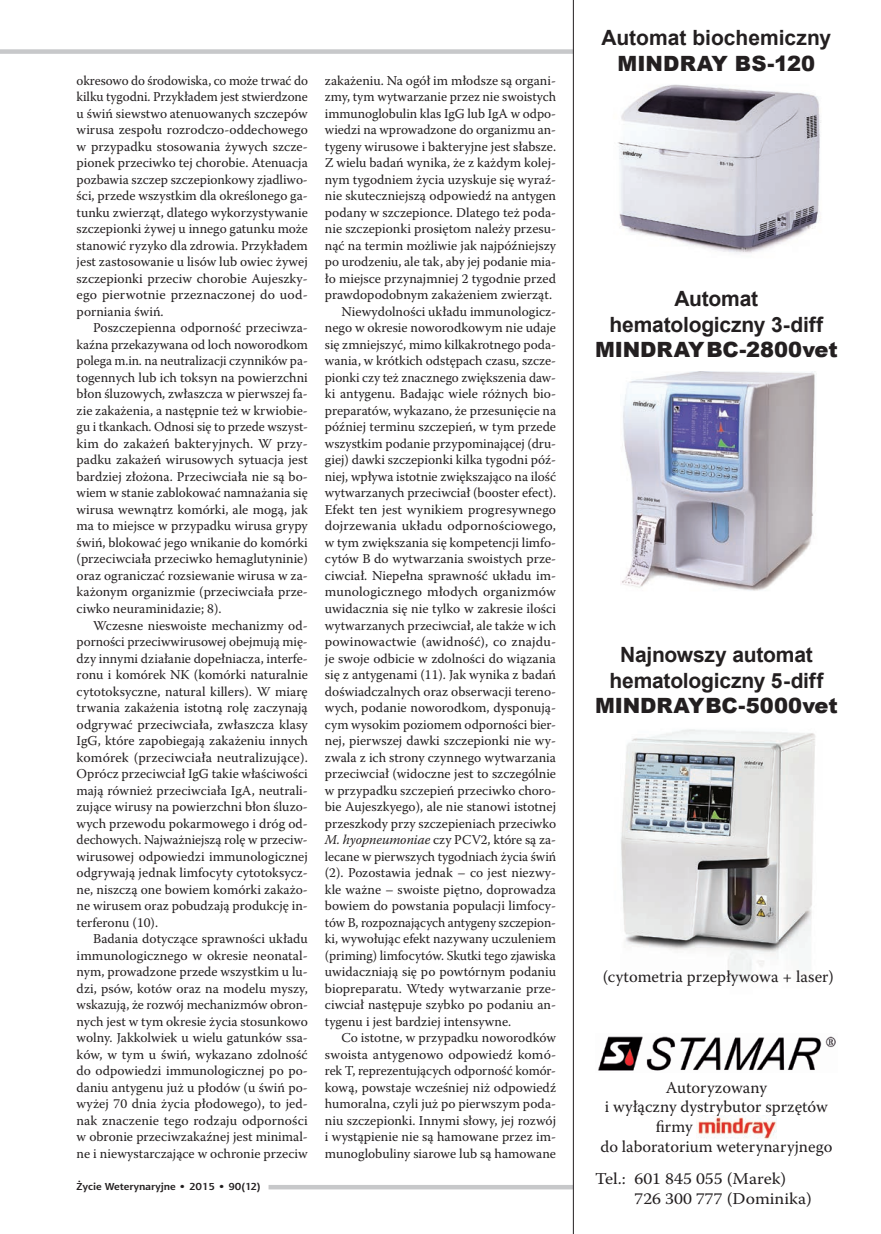
<style>
.page{position:relative;width:881px;height:1234px;background:#fff}
.page>*{position:absolute;margin:0;border:0;box-sizing:border-box;transform-origin:0 0}
.t1{font:700 21px/25.5px "Arial";letter-spacing:-.01em;color:#231f20;text-align:center}
.t2{font:900 21px "Arial";letter-spacing:-.005em;color:#231f20}
.t3{font:16.5px "Warnock Pro";color:#231f20}
.t4{font:16.5px/19.8px "Warnock Pro";color:#231f20;scale:1.07 1}
.t5{font:13.5px/16.5px "Warnock Pro";color:#231f20;text-align:justify}
.t6{font:700 10.2px "Aerton EFN";color:#231f20;scale:1.11 1}
.s1{font-style:italic}
</style>
<div class="page">
<div style="left:0;top:49px;width:833px;height:5px;background:#c7c8ca"></div>
<div style="left:268px;top:1184px;width:565px;height:5px;background:#c7c8ca"></div>
<svg style="left:573px;top:0;width:263px;height:1233px"></svg>
<p class="t5" style="left:77px;top:72px;width:233px">okresowo do środowiska, co może trwać do kilku tygodni. Przykładem jest stwierdzone u świń siewstwo atenuowanych szczepów wirusa zespołu rozrodczo-oddechowego w przypadku stosowania żywych szcze&shy;pionek przeciwko tej chorobie. Atenuacja pozbawia szczep szczepionkowy zjadliwo&shy;ści, przede wszystkim dla określonego ga&shy;tunku zwierząt, dlatego wykorzystywanie szczepionki żywej u innego gatunku może stanowić ryzyko dla zdrowia. Przykładem jest zastosowanie u lisów lub owiec żywej szczepionki przeciw chorobie Aujeszky&shy;ego pierwotnie przeznaczonej do uod&shy;porniania świń.</p>
<p class="t5" style="left:77px;top:319px;width:233px;text-indent:16px">Poszczepienna odporność przeciwza&shy;kaźna przekazywana od loch noworodkom polega m.in. na neutralizacji czynników pa&shy;togennych lub ich toksyn na powierzchni błon śluzowych, zwłaszcza w pierwszej fa&shy;zie zakażenia, a następnie też w krwiobie&shy;gu i tkankach. Odnosi się to przede wszyst&shy;kim do zakażeń bakteryjnych. W przy&shy;padku zakażeń wirusowych sytuacja jest bardziej złożona. Przeciwciała nie są bo&shy;wiem w stanie zablokować namnażania się wirusa wewnątrz komórki, ale mogą, jak ma to miejsce w przypadku wirusa grypy świń, blokować jego wnikanie do komórki (przeciwciała przeciwko hemaglutyninie) oraz ograniczać rozsiewanie wirusa w za&shy;każonym organizmie (przeciwciała prze&shy;ciwko neuraminidazie; 8).</p>
<p class="t5" style="left:77px;top:616px;width:233px;text-indent:16px">Wczesne nieswoiste mechanizmy od&shy;porności przeciwwirusowej obejmują mię&shy;dzy innymi działanie dopełniacza, interfe&shy;ronu i komórek NK (komórki naturalnie cytotoksyczne, natural killers). W miarę trwania zakażenia istotną rolę zaczynają odgrywać przeciwciała, zwłaszcza klasy IgG, które zapobiegają zakażeniu innych komórek (przeciwciała neutralizujące).<br>Oprócz przeciwciał IgG takie właściwości mają również przeciwciała IgA, neutrali&shy;zujące wirusy na powierzchni błon śluzo&shy;wych przewodu pokarmowego i dróg od&shy;dechowych. Najważniejszą rolę w przeciw&shy;wirusowej odpowiedzi immunologicznej odgrywają jednak limfocyty cytotoksycz&shy;ne, niszczą one bowiem komórki zakażo&shy;ne wirusem oraz pobudzają produkcję in&shy;terferonu (10).</p>
<p class="t5" style="left:77px;top:930px;width:233px;text-indent:16px">Badania dotyczące sprawności układu immunologicznego w okresie neonatal&shy;nym, prowadzone przede wszystkim u lu&shy;dzi, psów, kotów oraz na modelu myszy, wskazują, że rozwój mechanizmów obron&shy;nych jest w tym okresie życia stosunkowo wolny. Jakkolwiek u wielu gatunków ssa&shy;ków, w tym u świń, wykazano zdolność do odpowiedzi immunologicznej po po&shy;daniu antygenu już u płodów (u świń po&shy;wyżej 70 dnia życia płodowego), to jed&shy;nak znaczenie tego rodzaju odporności w obronie przeciwzakaźnej jest minimal&shy;ne i niewystarczające w ochronie przeciw</p>
<p class="t6" style="left:77px;top:1180px;width:167px">Życie Weterynaryjne • 2015 • 90(12)</p>
<p class="t5" style="left:325px;top:72px;width:232px">zakażeniu. Na ogół im młodsze są organi-</p>
<p class="t5" style="left:325px;top:88px;width:232px">zmy, tym wytwarzanie przez nie swoistych</p>
<p class="t5" style="left:325px;top:105px;width:233px">immunoglobulin klas IgG lub IgA w odpo-</p>
<p class="t5" style="left:325px;top:121px;width:233px">wiedzi na wprowadzone do organizmu an-</p>
<p class="t5" style="left:325px;top:138px;width:233px">tygeny wirusowe i bakteryjne jest słabsze.</p>
<p class="t5" style="left:325px;top:154px;width:233px">Z wielu badań wynika, że z każdym kolej-</p>
<p class="t5" style="left:325px;top:171px;width:233px">nym tygodniem życia uzyskuje się wyraź-</p>
<p class="t5" style="left:325px;top:187px;width:233px">nie skuteczniejszą odpowiedź na antygen</p>
<p class="t5" style="left:325px;top:204px;width:233px">podany w szczepionce. Dlatego też poda-</p>
<p class="t5" style="left:325px;top:220px;width:233px">nie szczepionki prosiętom należy przesu-</p>
<p class="t5" style="left:325px;top:237px;width:233px">nąć na termin możliwie jak najpóźniejszy</p>
<p class="t5" style="left:325px;top:253px;width:233px">po urodzeniu, ale tak, aby jej podanie mia-</p>
<p class="t5" style="left:325px;top:270px;width:233px">ło miejsce przynajmniej 2 tygodnie przed</p>
<p class="t5" style="left:325px;top:286px;width:229px">prawdopodobnym zakażeniem zwierząt.</p>
<p class="t5" style="left:341px;top:303px;width:216px">Niewydolności układu immunologicz-</p>
<p class="t5" style="left:325px;top:319px;width:233px">nego w okresie noworodkowym nie udaje</p>
<p class="t5" style="left:325px;top:336px;width:233px">się zmniejszyć, mimo kilkakrotnego poda-</p>
<p class="t5" style="left:325px;top:352px;width:233px">wania, w krótkich odstępach czasu, szcze-</p>
<p class="t5" style="left:325px;top:369px;width:233px">pionki czy też znacznego zwiększenia daw-</p>
<p class="t5" style="left:325px;top:385px;width:233px">ki antygenu. Badając wiele różnych bio-</p>
<p class="t5" style="left:325px;top:402px;width:233px">preparatów, wykazano, że przesunięcie na</p>
<p class="t5" style="left:325px;top:418px;width:233px">później terminu szczepień, w tym przede</p>
<p class="t5" style="left:325px;top:435px;width:233px">wszystkim podanie przypominającej (dru-</p>
<p class="t5" style="left:325px;top:451px;width:233px">giej) dawki szczepionki kilka tygodni póź-</p>
<p class="t5" style="left:325px;top:468px;width:233px">niej, wpływa istotnie zwiększająco na ilość</p>
<p class="t5" style="left:325px;top:484px;width:232px">wytwarzanych przeciwciał (booster efect).</p>
<p class="t5" style="left:325px;top:501px;width:233px">Efekt ten jest wynikiem progresywnego</p>
<p class="t5" style="left:325px;top:517px;width:232px">dojrzewania układu odpornościowego,</p>
<p class="t5" style="left:325px;top:534px;width:233px">w tym zwiększania się kompetencji limfo-</p>
<p class="t5" style="left:325px;top:550px;width:233px">cytów B do wytwarzania swoistych prze-</p>
<p class="t5" style="left:325px;top:567px;width:233px">ciwciał. Niepełna sprawność układu im-</p>
<p class="t5" style="left:325px;top:583px;width:232px">munologicznego młodych organizmów</p>
<p class="t5" style="left:325px;top:600px;width:233px">uwidacznia się nie tylko w zakresie ilości</p>
<p class="t5" style="left:325px;top:616px;width:233px">wytwarzanych przeciwciał, ale także w ich</p>
<p class="t5" style="left:325px;top:633px;width:233px">powinowactwie (awidność), co znajdu-</p>
<p class="t5" style="left:325px;top:649px;width:232px">je swoje odbicie w zdolności do wiązania</p>
<p class="t5" style="left:325px;top:666px;width:233px">się z antygenami (11). Jak wynika z badań</p>
<p class="t5" style="left:325px;top:682px;width:233px">doświadczalnych oraz obserwacji tereno-</p>
<p class="t5" style="left:325px;top:699px;width:233px">wych, podanie noworodkom, dysponują-</p>
<p class="t5" style="left:325px;top:715px;width:233px">cym wysokim poziomem odporności bier-</p>
<p class="t5" style="left:325px;top:732px;width:233px">nej, pierwszej dawki szczepionki nie wy-</p>
<p class="t5" style="left:325px;top:748px;width:233px">zwala z ich strony czynnego wytwarzania</p>
<p class="t5" style="left:325px;top:765px;width:233px">przeciwciał (widoczne jest to szczególnie</p>
<p class="t5" style="left:325px;top:781px;width:233px">w przypadku szczepień przeciwko choro-</p>
<p class="t5" style="left:325px;top:798px;width:233px">bie Aujeszkyego), ale nie stanowi istotnej</p>
<p class="t5" style="left:325px;top:814px;width:233px">przeszkody przy szczepieniach przeciwko</p>
<p class="t5" style="left:325px;top:831px;width:233px"><span class="s1">M. hyopneumoniae</span> czy PCV2, które są za-</p>
<p class="t5" style="left:325px;top:847px;width:233px">lecane w pierwszych tygodniach życia świń</p>
<p class="t5" style="left:325px;top:864px;width:233px">(2). Pozostawia jednak – co jest niezwy-</p>
<p class="t5" style="left:325px;top:880px;width:233px">kle ważne – swoiste piętno, doprowadza</p>
<p class="t5" style="left:325px;top:897px;width:233px">bowiem do powstania populacji limfocy-</p>
<p class="t5" style="left:325px;top:913px;width:233px">tów B, rozpoznających antygeny szczepion-</p>
<p class="t5" style="left:325px;top:930px;width:232px">ki, wywołując efekt nazywany uczuleniem</p>
<p class="t5" style="left:325px;top:946px;width:232px">(priming) limfocytów. Skutki tego zjawiska</p>
<p class="t5" style="left:325px;top:963px;width:233px">uwidaczniają się po powtórnym podaniu</p>
<p class="t5" style="left:325px;top:979px;width:233px">biopreparatu. Wtedy wytwarzanie prze-</p>
<p class="t5" style="left:325px;top:996px;width:233px">ciwciał następuje szybko po podaniu an-</p>
<p class="t5" style="left:325px;top:1012px;width:188px">tygenu i jest bardziej intensywne.</p>
<p class="t5" style="left:341px;top:1029px;width:216px">Co istotne, w przypadku noworodków</p>
<p class="t5" style="left:325px;top:1045px;width:233px">swoista antygenowo odpowiedź komó-</p>
<p class="t5" style="left:325px;top:1062px;width:233px">rek T, reprezentujących odporność komór-</p>
<p class="t5" style="left:325px;top:1078px;width:233px">kową, powstaje wcześniej niż odpowiedź</p>
<p class="t5" style="left:325px;top:1095px;width:233px">humoralna, czyli już po pierwszym poda-</p>
<p class="t5" style="left:325px;top:1111px;width:232px">niu szczepionki. Innymi słowy, jej rozwój</p>
<p class="t5" style="left:325px;top:1128px;width:233px">i wystąpienie nie są hamowane przez im-</p>
<p class="t5" style="left:325px;top:1144px;width:233px">munoglobuliny siarowe lub są hamowane</p>
<h1 class="t1" style="left:601px;top:26px;width:231px">Automat biochemiczny</h1>
<h1 class="t2" style="left:617px;top:48px;width:199px">MINDRAY BS-120</h1>
<h1 class="t1" style="left:609px;top:286px;width:215px">Automat hematologiczny 3-diff</h1>
<h1 class="t2" style="left:595px;top:334px;width:244px">MINDRAY BC-2800vet</h1>
<h1 class="t1" style="left:609px;top:642px;width:215px">Najnowszy automat hematologiczny 5-diff</h1>
<h1 class="t2" style="left:595px;top:690px;width:244px">MINDRAY BC-5000vet</h1>
<p class="t3" style="left:602px;top:966px;width:232px">(cytometria przepływowa + laser)</p>
<p class="t3" style="left:665px;top:1077px;width:103px">Autoryzowany</p>
<p class="t3" style="left:604px;top:1096px;width:224px">i wyłączny dystrybutor sprzętów</p>
<p class="t3" style="left:655px;top:1116px;width:38px">firmy</p>
<p class="t3" style="left:600px;top:1136px;width:233px">do laboratorium weterynaryjnego</p>
<p class="t4" style="left:634px;top:1168px;width:167px;text-indent:-39px">Tel.: 601 845 055 (Marek)<br>726 300 777 (Dominika)</p>
</div>
